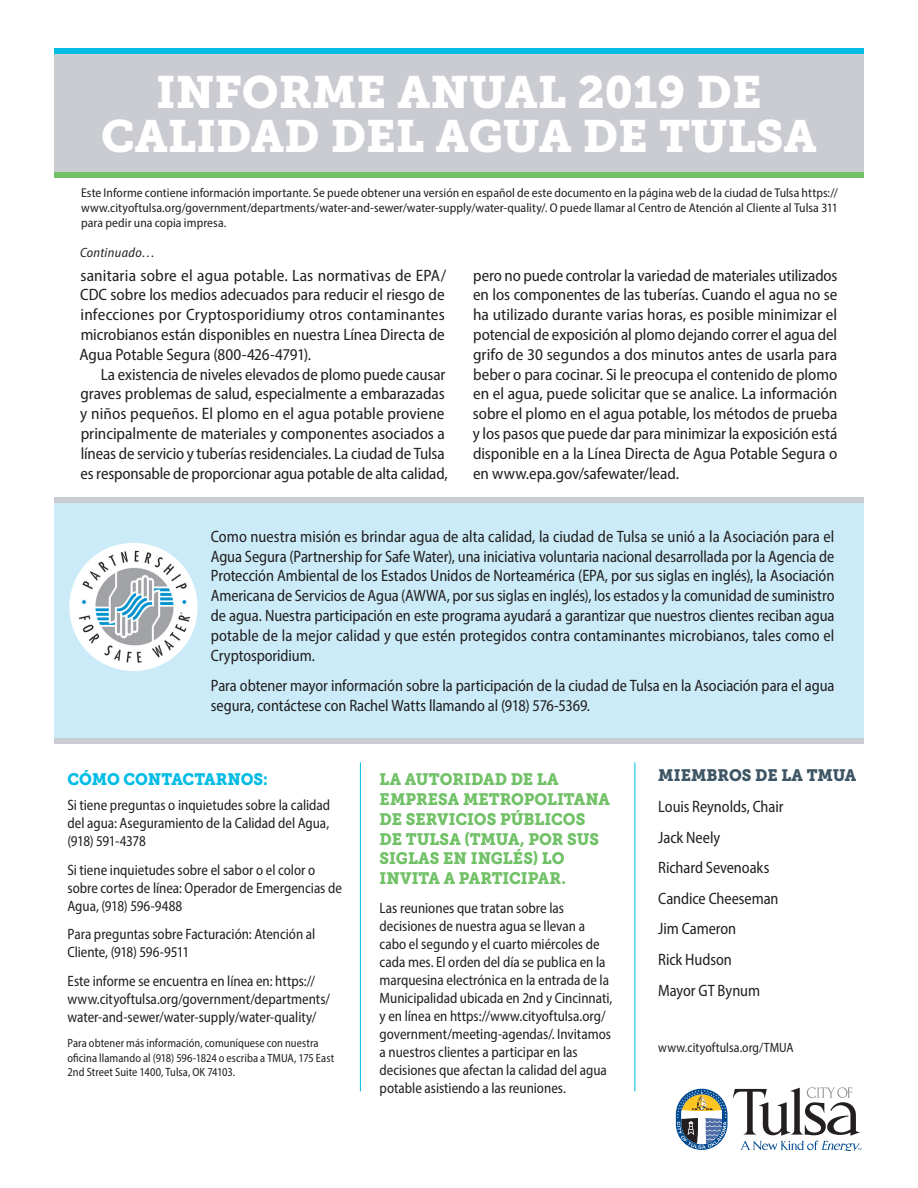
<style>
.page{position:relative;width:918px;height:1188px;background:#fff}
.page>*{position:absolute;margin:0;border:0;box-sizing:border-box;transform-origin:0 0}
.t1{font:45px/43.5px "Museo Slab 900";color:#fff;text-align:center}
.t2{font:semi-condensed 16.5px/19.8px "Myriad Pro";letter-spacing:-.005em;color:#231f20;text-align:justify}
.t3{font:semi-condensed 16.5px/19.8px "Myriad Pro";letter-spacing:-.005em;color:#231f20;text-align:justify;scale:.96 1}
.t4{font:semi-condensed 16.5px/19.8px "Myriad Pro";letter-spacing:-.005em;color:#231f20;scale:.95 1}
.t5{font:16.5px/19.8px "Museo Slab 900";color:#71c167;scale:.95 1}
.t6{font:16.5px "Museo Slab 900";letter-spacing:-.005em;color:#02bce5;scale:.95 1}
.t7{font:16.5px "Museo Slab 900";color:#3d5564;scale:.95 1}
.t8{font:semi-condensed 15px/18px "Myriad Pro";color:#231f20;scale:.95 1}
.t9{font:semi-condensed 13.5px "Myriad Pro";color:#231f20;scale:.95 1}
.t10{font:italic semi-condensed 13.5px "Myriad Pro";letter-spacing:.025em;color:#231f20}
.t11{font:semi-condensed 12.75px/15px "Myriad Pro";letter-spacing:.005em;color:#231f20;text-align:justify}
.t12{font:semi-condensed 12px/14.4px "Myriad Pro";letter-spacing:.005em;color:#231f20;scale:.95 1}
</style>
<div class="page">
<svg style="left:676px;top:1089px;width:51px;height:61px"></svg>
<svg style="left:733px;top:1087px;width:128px;height:64px"></svg>
<div style="left:54px;top:500px;width:810px;height:241px;background:#caebf7"></div>
<div style="left:54px;top:53px;width:810px;height:119px;background:#caccd2"></div>
<div style="left:54px;top:48px;width:810px;height:5px;background:#02bce5"></div>
<div style="left:54px;top:172px;width:810px;height:5px;background:#71c167"></div>
<div style="left:54px;top:497px;width:810px;height:6px;background:#caccd2"></div>
<div style="left:54px;top:738px;width:810px;height:6px;background:#caccd2"></div>
<hr style="left:634px;top:763px;width:1px;height:328px;background:#02bce5">
<div style="left:69px;top:543px;width:129px;height:128px;background:#fff;border-radius:50%"></div>
<img style="left:76px;top:547px;width:115px;height:116px">
<hr style="left:360px;top:763px;width:1px;height:328px;background:#02bce5">
<p class="t1" style="left:101px;top:71px;width:717px">INFORME ANUAL 2019 DE<br>CALIDAD DEL AGUA DE TULSA</p>
<p class="t11" style="left:81px;top:185px;width:759px">Este Informe contiene información importante. Se puede obtener una versión en español de este documento en la página web de la ciudad de Tulsa https:// www.cityoftulsa.org/government/departments/water-and-sewer/water-supply/water-quality/. O puede llamar al Centro de Atención al Cliente al Tulsa 311 para pedir una copia impresa.</p>
<p class="t10" style="left:80px;top:244px;width:77px">Continuado…</p>
<p class="t2" style="left:80px;top:265px;width:368px">sanitaria sobre el agua potable. Las normativas de EPA/ CDC sobre los medios adecuados para reducir el riesgo de infecciones por Cryptosporidiumy otros contaminantes microbianos están disponibles en nuestra Línea Directa de Agua Potable Segura (800-426-4791).</p>
<p class="t2" style="left:80px;top:364px;width:369px;text-align:left;text-indent:20px">La existencia de niveles elevados de plomo puede causar graves problemas de salud, especialmente a embarazadas y niños pequeños. El plomo en el agua potable proviene principalmente de materiales y componentes asociados a líneas de servicio y tuberías residenciales. La ciudad de Tulsa es responsable de proporcionar agua potable de alta calidad,</p>
<p class="t2" style="left:473px;top:265px;width:366px">pero no puede controlar la variedad de materiales utilizados en los componentes de las tuberías. Cuando el agua no se ha utilizado durante varias horas, es posible minimizar el potencial de exposición al plomo dejando correr el agua del grifo de 30 segundos a dos minutos antes de usarla para beber o para cocinar. Si le preocupa el contenido de plomo en el agua, puede solicitar que se analice. La información sobre el plomo en el agua potable, los métodos de prueba y los pasos que puede dar para minimizar la exposición está disponible en a la Línea Directa de Agua Potable Segura o en www.epa.gov/safewater/lead.</p>
<p class="t3" style="left:211px;top:526px;width:651px">Como nuestra misión es brindar agua de alta calidad, la ciudad de Tulsa se unió a la Asociación para el Agua Segura (Partnership for Safe Water), una iniciativa voluntaria nacional desarrollada por la Agencia de Protección Ambiental de los Estados Unidos de Norteamérica (EPA, por sus siglas en inglés), la Asociación Americana de Servicios de Agua (AWWA, por sus siglas en inglés), los estados y la comunidad de suministro de agua. Nuestra participación en este programa ayudará a garantizar que nuestros clientes reciban agua potable de la mejor calidad y que estén protegidos contra contaminantes microbianos, tales como el Cryptosporidium.</p>
<p class="t4" style="left:211px;top:676px;width:658px">Para obtener mayor información sobre la participación de la ciudad de Tulsa en la Asociación para el agua segura, contáctese con Rachel Watts llamando al (918) 576-5369.</p>
<p class="t6" style="left:68px;top:770px;width:213px">CÓMO CONTACTARNOS:</p>
<p class="t8" style="left:68px;top:796px;width:278px;text-align:justify">Si tiene preguntas o inquietudes sobre la calidad del agua: Aseguramiento de la Calidad del Agua, (918) 591-4378</p>
<p class="t8" style="left:68px;top:860px;width:290px">Si tiene inquietudes sobre el sabor o el color o sobre cortes de línea: Operador de Emergencias de<br>Agua, (918) 596-9488</p>
<p class="t8" style="left:68px;top:925px;width:262px">Para preguntas sobre Facturación: Atención al<br>Cliente, (918) 596-9511</p>
<p class="t8" style="left:68px;top:972px;width:278px">Este informe se encuentra en línea en: https:// www.cityoftulsa.org/government/departments/ water-and-sewer/water-supply/water-quality/</p>
<p class="t12" style="left:68px;top:1036px;width:282px">Para obtener más información, comuníquese con nuestra oficina llamando al (918) 596-1824 o escriba a TMUA, 175 East<br>2nd Street Suite 1400, Tulsa, OK 74103.</p>
<p class="t5" style="left:380px;top:770px;width:244px">LA AUTORIDAD DE LA<br>EMPRESA METROPOLITANA<br>DE SERVICIOS PÚBLICOS<br>DE TULSA (TMUA, POR SUS<br>SIGLAS EN INGLÉS) LO<br>INVITA A PARTICIPAR.</p>
<p class="t8" style="left:380px;top:899px;width:246px">Las reuniones que tratan sobre las decisiones de nuestra agua se llevan a cabo el segundo y el cuarto miércoles de cada mes. El orden del día se publica en la marquesina electrónica en la entrada de la Municipalidad ubicada en 2nd y Cincinnati, y en línea en https://www.cityoftulsa.org/ government/meeting-agendas/. Invitamos a nuestros clientes a participar en las decisiones que afectan la calidad del agua potable asistiendo a las reuniones.</p>
<p class="t7" style="left:658px;top:766px;width:210px">MIEMBROS DE LA TMUA</p>
<p class="t4" style="left:658px;top:796px;width:133px">Louis Reynolds, Chair</p>
<p class="t4" style="left:658px;top:827px;width:67px">Jack Neely</p>
<p class="t4" style="left:658px;top:858px;width:118px">Richard Sevenoaks</p>
<p class="t4" style="left:658px;top:888px;width:128px">Candice Cheeseman</p>
<p class="t4" style="left:658px;top:919px;width:84px">Jim Cameron</p>
<p class="t4" style="left:658px;top:949px;width:79px">Rick Hudson</p>
<p class="t4" style="left:658px;top:980px;width:109px">Mayor GT Bynum</p>
<p class="t9" style="left:658px;top:1039px;width:144px">www.cityoftulsa.org/TMUA</p>
</div>
